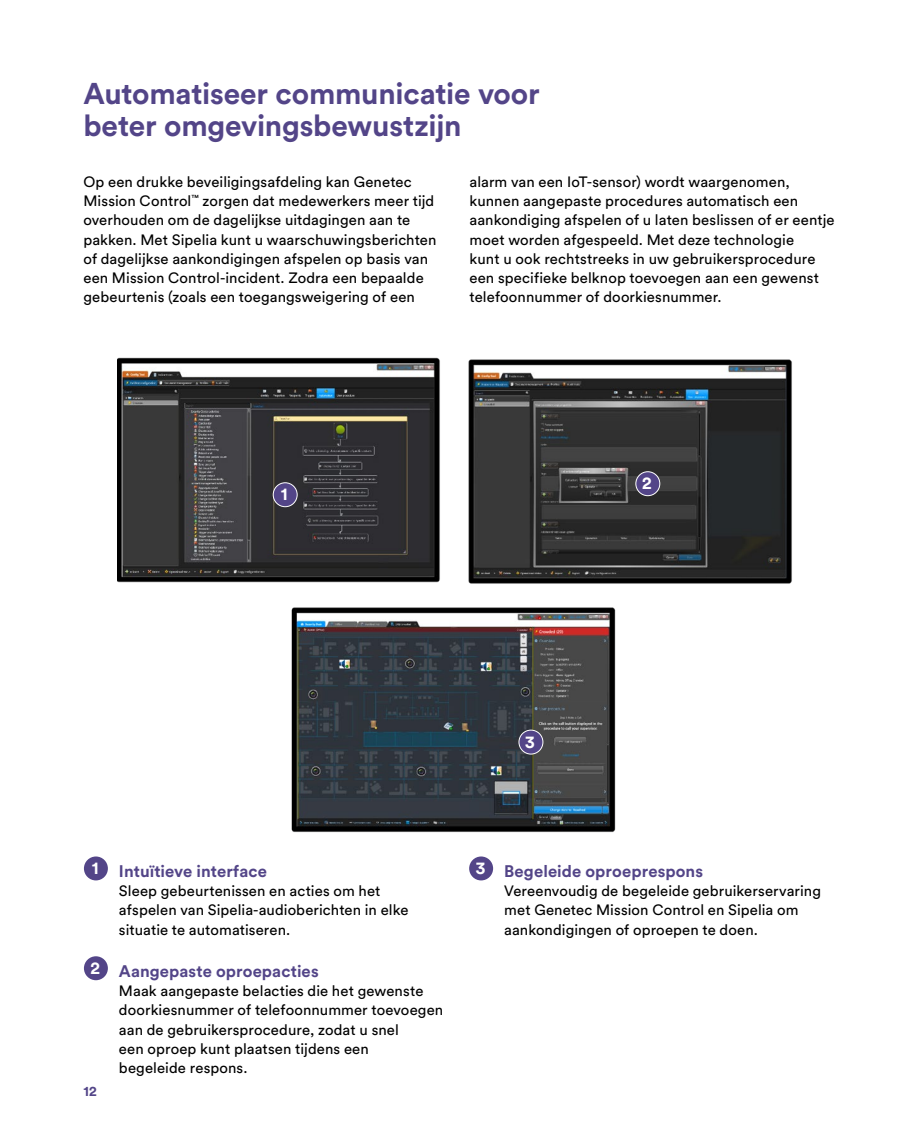
<style>
.page{position:relative;width:918px;height:1142px;background:#fff}
.page>*{position:absolute;margin:0;border:0;box-sizing:border-box;transform-origin:0 0}
.Heading_2__after{font:700 29.75px/31.5px "Circular Pro";letter-spacing:-.005em;color:#534588}
.t1{font:700 17.5px "Circular Pro";color:#fff}
.Heading_4{font:700 16.62px "Circular Pro";letter-spacing:.005em;color:#534588}
.Body_Text{font:14.88px/19.2px "Circular Pro";letter-spacing:.005em;color:#000}
.t2{font:700 14px "Circular Pro";color:#534588}
</style>
<div class="page">
<img style="left:117px;top:357px;width:675px;height:476px">
<div style="left:273px;top:483px;width:24px;height:24px;background:#534588;border-radius:50%"></div>
<div style="left:273px;top:482px;width:24px;height:25px;border:1px solid #fff;border-radius:50%"></div>
<div style="left:635px;top:472px;width:24px;height:23px;background:#534588;border-radius:50%"></div>
<div style="left:635px;top:471px;width:25px;height:25px;border:1px solid #fff;border-radius:50%"></div>
<div style="left:519px;top:730px;width:24px;height:24px;background:#534588;border-radius:50%"></div>
<div style="left:518px;top:729px;width:25px;height:25px;border:1px solid #fff;border-radius:50%"></div>
<div style="left:84px;top:856px;width:24px;height:24px;background:#534588;border-radius:50%"></div>
<div style="left:84px;top:956px;width:24px;height:24px;background:#534588;border-radius:50%"></div>
<div style="left:469px;top:856px;width:24px;height:24px;background:#534588;border-radius:50%"></div>
<p class="Heading_2__after" style="left:83px;top:77px;width:458px">Automatiseer communicatie voor beter omgevingsbewustzijn</p>
<p class="Body_Text" style="left:83px;top:171px;width:354px">Op een drukke beveiligingsafdeling kan Genetec Mission Control<sup>™</sup> zorgen dat medewerkers meer tijd overhouden om de dagelijkse uitdagingen aan te pakken. Met Sipelia kunt u waarschuwingsberichten of dagelijkse aankondigingen afspelen op basis van een Mission Control-incident. Zodra een bepaalde gebeurtenis (zoals een toegangsweigering of een</p>
<p class="Body_Text" style="left:469px;top:171px;width:366px">alarm van een IoT-sensor) wordt waargenomen, kunnen aangepaste procedures automatisch een aankondiging afspelen of u laten beslissen of er eentje moet worden afgespeeld. Met deze technologie<br>kunt u ook rechtstreeks in uw gebruikersprocedure een specifieke belknop toevoegen aan een gewenst telefoonnummer of doorkiesnummer.</p>
<p class="t1" style="left:280px;top:482px;width:8px">1</p>
<p class="t1" style="left:642px;top:471px;width:11px">2</p>
<p class="t1" style="left:525px;top:729px;width:11px">3</p>
<p class="t1" style="left:92px;top:855px;width:8px">1</p>
<p class="Heading_4" style="left:119px;top:859px;width:149px">Intuïtieve interface</p>
<p class="Body_Text" style="left:119px;top:880px;width:291px">Sleep gebeurtenissen en acties om het afspelen van Sipelia-audioberichten in elke situatie te automatiseren.</p>
<p class="t1" style="left:90px;top:955px;width:11px">2</p>
<p class="Heading_4" style="left:119px;top:959px;width:201px">Aangepaste oproepacties</p>
<p class="Body_Text" style="left:119px;top:980px;width:326px">Maak aangepaste belacties die het gewenste doorkiesnummer of telefoonnummer toevoegen aan de gebruikersprocedure, zodat u snel<br>een oproep kunt plaatsen tijdens een<br>begeleide respons.</p>
<p class="t2" style="left:83px;top:1081px;width:15px">12</p>
<p class="t1" style="left:475px;top:856px;width:11px">3</p>
<p class="Heading_4" style="left:504px;top:859px;width:200px">Begeleide oproeprespons</p>
<p class="Body_Text" style="left:504px;top:880px;width:318px">Vereenvoudig de begeleide gebruikerservaring met Genetec Mission Control en Sipelia om aankondigingen of oproepen te doen.</p>
</div>
